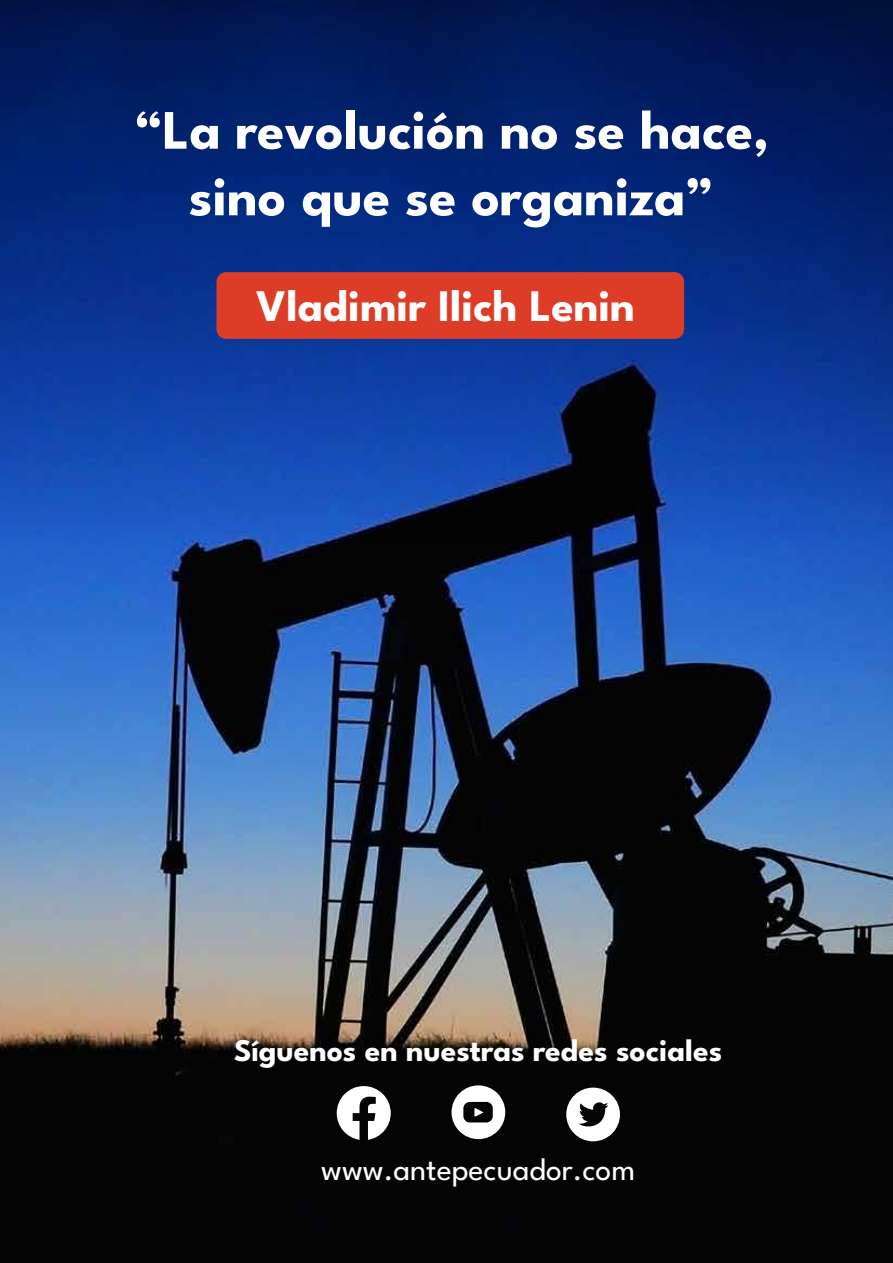
<style>
.page{position:relative;width:893px;height:1263px;background:#fff}
.page>*{position:absolute;margin:0;border:0;box-sizing:border-box;transform-origin:0 0}
.t1{font:700 55.5px/66.6px "League Spartan";color:#fff;text-align:center}
.t2{font:700 45px "League Spartan";color:#fff}
.t3{font:700 31.5px "League Spartan";color:#fff}
.t4{font:31.5px "League Spartan";color:#fff}
</style>
<div class="page">
<img style="left:0;top:542px;width:893px;height:721px">
<svg style="left:0;top:0;width:893px;height:542px;background:#082d7f"></svg>
<div style="left:216px;top:272px;width:468px;height:67px;background:#dd3d27;border-radius:10px"></div>
<svg style="left:337px;top:1086px;width:54px;height:54px"></svg>
<svg style="left:566px;top:1087px;width:54px;height:54px"></svg>
<svg style="left:452px;top:1085px;width:53px;height:54px"></svg>
<p class="t1" style="left:134px;top:92px;width:637px">“La revolución no se hace, sino que se organiza”</p>
<p class="t2" style="left:256px;top:274px;width:380px">Vladimir Ilich Lenin</p>
<p class="t3" style="left:234px;top:1028px;width:490px">Síguenos en nuestras redes sociales</p>
<p class="t4" style="left:321px;top:1147px;width:316px">www.antepecuador.com</p>
</div>
